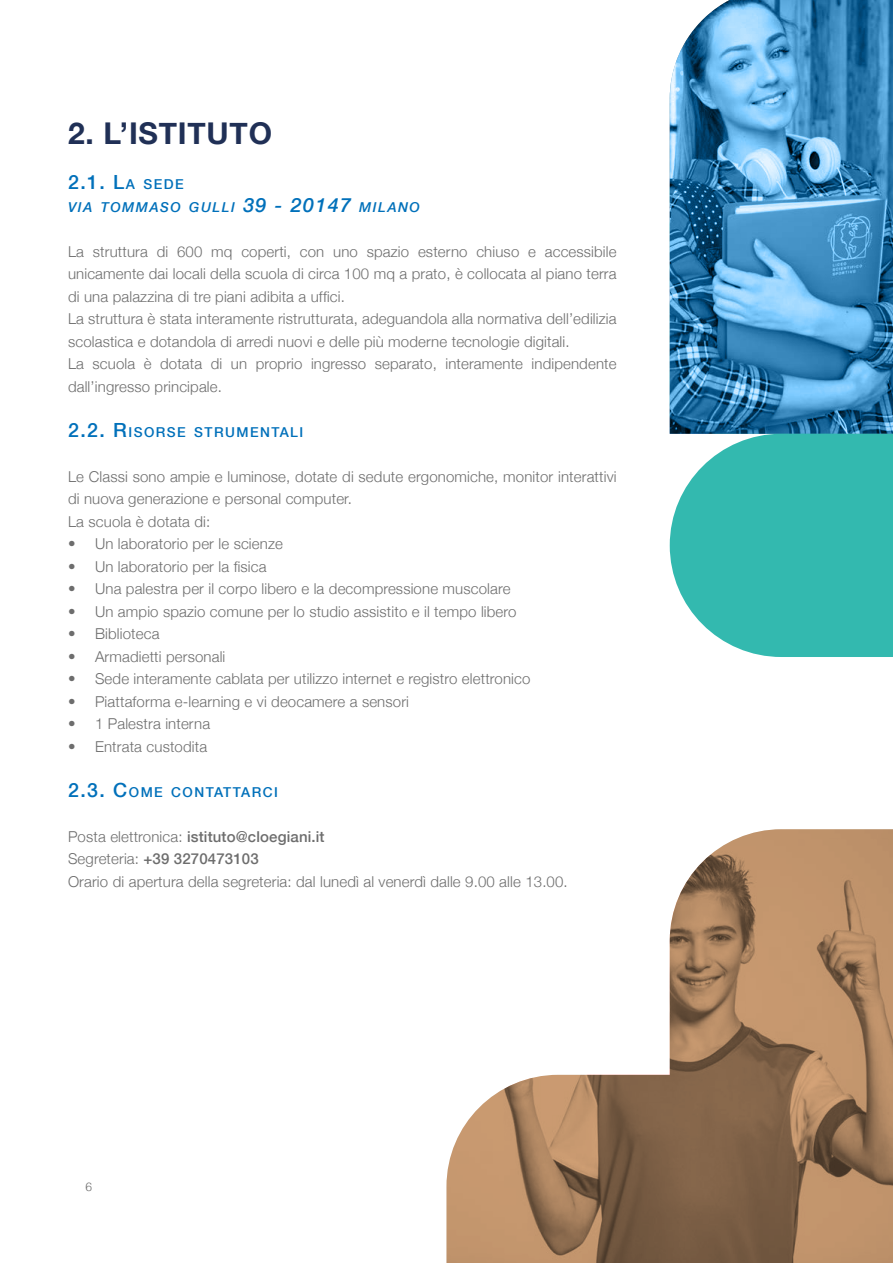
<style>
.page{position:relative;width:893px;height:1263px;background:#fff}
.page>*{position:absolute;margin:0;border:0;box-sizing:border-box;transform-origin:0 0}
.Stile_di_paragrafo_1{font:700 30px "Helvetica Neue";letter-spacing:.025em;color:#203056}
.Stile_di_paragrafo_1-2{font:500 19.5px "Helvetica Neue";color:#0070ba}
.Stile_di_paragrafo_1-3{font:300 15px/22.5px "Helvetica Neue";letter-spacing:.01em;color:#6d6d6d}
.Stile_di_paragrafo_1-4{font:500 15px "Helvetica Neue";letter-spacing:.01em;color:#6d6d6d}
.Stile_di_paragrafo_1-5{font:500 13.65px "Helvetica Neue";letter-spacing:.105em;color:#0070ba}
.Stile_di_paragrafo_1-6{font:italic 500 13.65px "Helvetica Neue";letter-spacing:.105em;color:#0070ba}
.t1{font:300 12px "Helvetica";color:#6d6d6d}
.s1{font-size:13.65px}
.s2{font-size:19.5px}
.s3{font-family:"Helvetica"}
.s4{font-weight:300}
</style>
<div class="page">
<img style="left:670px;top:0;width:223px;height:434px">
<svg style="left:446px;top:829px;width:447px;height:434px"></svg>
<svg style="left:670px;top:434px;width:223px;height:223px;background:#48c0b7"></svg>
<p class="Stile_di_paragrafo_1" style="left:68px;top:110px;width:206px">2. L’ISTITUTO</p>
<p class="Stile_di_paragrafo_1-2" style="left:68px;top:170px;width:117px">2.1. L<span class="s1">A SEDE</span></p>
<p class="Stile_di_paragrafo_1-6" style="left:68px;top:195px;width:353px">VIA TOMMASO GULLI <span class="s2">39 - 20147</span> MILANO</p>
<p class="Stile_di_paragrafo_1-3" style="left:68px;top:240px;width:550px;text-align:justify">La struttura di 600 mq coperti, con uno spazio esterno chiuso e accessibile unicamente dai locali della scuola di circa 100 mq a prato, è collocata al piano terra di una palazzina di tre piani adibita a uffici.</p>
<p class="Stile_di_paragrafo_1-3" style="left:68px;top:307px;width:550px">La struttura è stata interamente ristrutturata, adeguandola alla normativa dell’edilizia scolastica e dotandola di arredi nuovi e delle più moderne tecnologie digitali.</p>
<p class="Stile_di_paragrafo_1-3" style="left:68px;top:352px;width:550px">La scuola è dotata di un proprio ingresso separato, interamente indipendente dall’ingresso principale.</p>
<p class="Stile_di_paragrafo_1-5" style="left:68px;top:423px;width:237px"><span class="s2">2.2. R</span>ISORSE STRUMENTALI</p>
<p class="Stile_di_paragrafo_1-3" style="left:68px;top:465px;width:550px">Le Classi sono ampie e luminose, dotate di sedute ergonomiche, monitor interattivi di nuova generazione e personal computer.</p>
<p class="Stile_di_paragrafo_1-3" style="left:68px;top:510px;width:144px">La scuola è dotata di:</p>
<p class="Stile_di_paragrafo_1-3" style="left:68px;top:532px;width:216px"><span class="s3">•</span> Un laboratorio per le scienze</p>
<p class="Stile_di_paragrafo_1-3" style="left:68px;top:555px;width:200px"><span class="s3">•</span> Un laboratorio per la fisica</p>
<p class="Stile_di_paragrafo_1-3" style="left:68px;top:577px;width:444px"><span class="s3">•</span> Una palestra per il corpo libero e la decompressione muscolare</p>
<p class="Stile_di_paragrafo_1-3" style="left:68px;top:600px;width:450px"><span class="s3">•</span> Un ampio spazio comune per lo studio assistito e il tempo libero</p>
<p class="Stile_di_paragrafo_1-3" style="left:68px;top:622px;width:93px"><span class="s3">•</span> Biblioteca</p>
<p class="Stile_di_paragrafo_1-3" style="left:68px;top:645px;width:159px"><span class="s3">•</span> Armadietti personali</p>
<p class="Stile_di_paragrafo_1-3" style="left:68px;top:667px;width:464px"><span class="s3">•</span> Sede interamente cablata per utilizzo internet e registro elettronico</p>
<p class="Stile_di_paragrafo_1-3" style="left:68px;top:690px;width:342px"><span class="s3">•</span> Piattaforma e-learning e vi deocamere a sensori</p>
<p class="Stile_di_paragrafo_1-3" style="left:68px;top:712px;width:144px"><span class="s3">•</span> 1 Palestra interna</p>
<p class="Stile_di_paragrafo_1-3" style="left:68px;top:735px;width:141px"><span class="s3">•</span> Entrata custodita</p>
<p class="Stile_di_paragrafo_1-5" style="left:68px;top:783px;width:211px"><span class="s2">2.3. C</span>OME CONTATTARCI</p>
<p class="Stile_di_paragrafo_1-4" style="left:68px;top:827px;width:258px"><span class="s4">Posta elettronica:</span> istituto@cloegiani.it</p>
<p class="Stile_di_paragrafo_1-4" style="left:68px;top:850px;width:192px"><span class="s4">Segreteria:</span> +39 3270473103</p>
<p class="Stile_di_paragrafo_1-3" style="left:68px;top:870px;width:501px">Orario di apertura della segreteria: dal lunedì al venerdì dalle 9.00 alle 13.00.</p>
<p class="t1" style="left:86px;top:1176px;width:8px">6</p>
</div>
